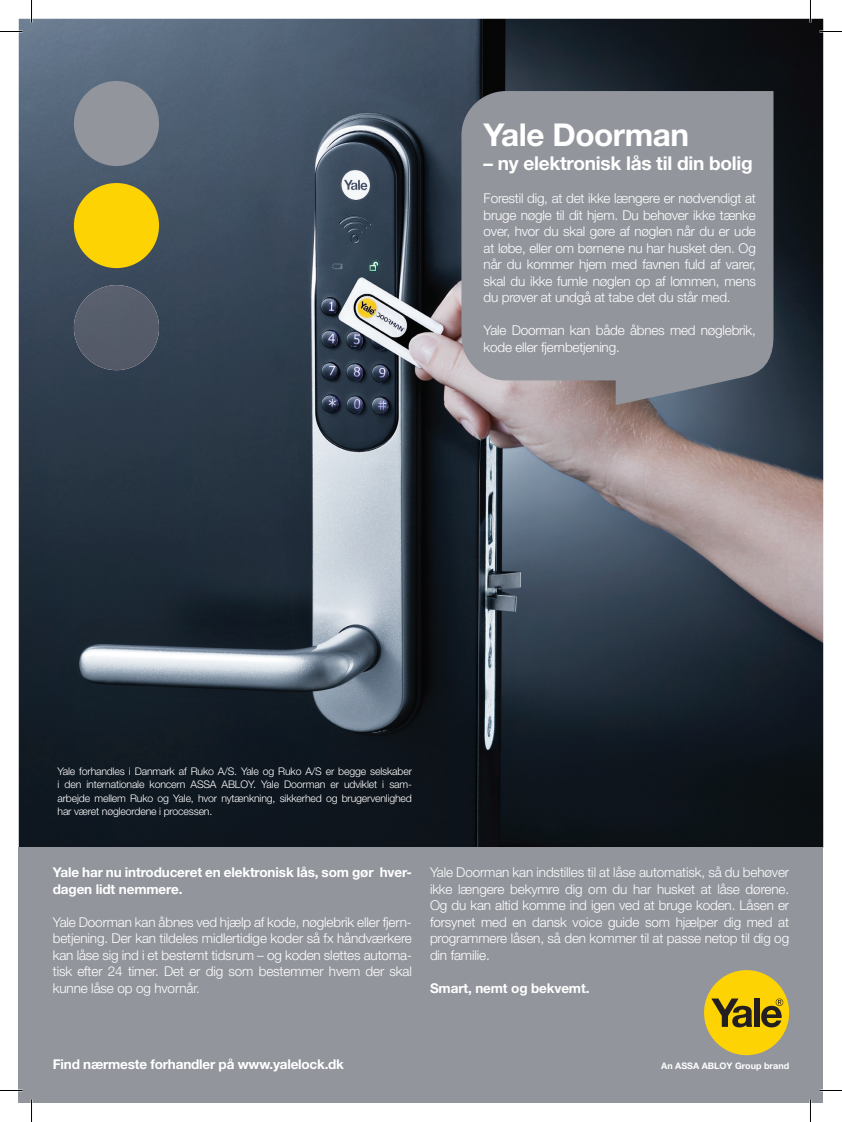
<style>
.page{position:relative;width:842px;height:1122px;background:#fff}
.page>*{position:absolute;margin:0;border:0;box-sizing:border-box;transform-origin:0 0}
.t1{font:700 31.5px "Helvetica Neue LT Std";letter-spacing:-.015em;color:#fff}
.t2{font:700 19.05px "Helvetica Neue LT Std";letter-spacing:-.015em;color:#fff}
.t3{font:300 13.5px/16.5px "Helvetica Neue LT Std";letter-spacing:-.015em;color:#fff;text-align:justify}
.t4{font:700 13.5px/16.5px "Helvetica Neue LT Std";letter-spacing:-.01em;color:#fff}
.t5{font:300 10.5px/13.5px "Helvetica Neue LT Std";letter-spacing:-.015em;color:#fff;text-align:justify}
.t6{font:700 9px "Helvetica Neue LT Std";color:#fff}
</style>
<div class="page">
<img style="left:19px;top:19px;width:803px;height:828px">
<div style="left:19px;top:847px;width:803px;height:256px;background:#92959c"></div>
<div style="left:703px;top:970px;width:85px;height:85px;background:#fed304;border-radius:50%"></div>
<svg style="left:711px;top:998px;width:41px;height:29px"></svg>
<div style="left:753px;top:998px;width:6px;height:29px;background:#231f20"></div>
<svg style="left:761px;top:998px;width:21px;height:29px"></svg>
<div style="left:74px;top:285px;width:85px;height:85px;background:#565c6a;border-radius:43px"></div>
<div style="left:74px;top:81px;width:85px;height:85px;background:#92959c;border-radius:50%"></div>
<div style="left:74px;top:183px;width:85px;height:85px;background:#fed304;border-radius:50%"></div>
<svg style="left:461px;top:91px;width:312px;height:314px;background:#8f9299"></svg>
<hr style="left:0;top:1089px;width:22px;height:2px;background:#fff">
<hr style="left:819px;top:1089px;width:22px;height:2px;background:#fff">
<hr style="left:809px;top:0;width:2px;height:23px;background:#fff">
<hr style="left:809px;top:1099px;width:2px;height:23px;background:#fff">
<svg style="left:0;top:31px;width:22px;height:1px"></svg>
<svg style="left:819px;top:31px;width:22px;height:1px"></svg>
<svg style="left:0;top:1090px;width:22px;height:1px"></svg>
<svg style="left:819px;top:1090px;width:22px;height:1px"></svg>
<svg style="left:31px;top:0;width:1px;height:23px"></svg>
<svg style="left:31px;top:1099px;width:1px;height:23px"></svg>
<h1 class="t1" style="left:483px;top:115px;width:207px">Yale Doorman</h1>
<h2 class="t2" style="left:483px;top:152px;width:270px">– ny elektronisk lås til din bolig</h2>
<p class="t3" style="left:483px;top:190px;width:273px">Forestil dig, at det ikke længere er nødvendigt at bruge nøgle til dit hjem. Du behøver ikke tænke over, hvor du skal gøre af nøglen når du er ude at løbe, eller om børnene nu har husket den. Og når du kommer hjem med favnen fuld af varer, skal du ikke fumle nøglen op af lommen, mens du prøver at undgå at tabe det du står med.</p>
<p class="t3" style="left:483px;top:322px;width:273px">Yale Doorman kan både åbnes med nøglebrik, kode eller fjernbetjening.</p>
<p class="t5" style="left:57px;top:764px;width:356px">Yale forhandles i Danmark af Ruko A/S. Yale og Ruko A/S er begge selskaber i den internationale koncern ASSA ABLOY. Yale Doorman er udviklet i sam&shy;arbejde mellem Ruko og Yale, hvor nytænkning, sikkerhed og brugervenlighed har været nøgleordene i processen.</p>
<p class="t4" style="left:53px;top:864px;width:360px">Yale har nu introduceret en elektronisk lås, som gør hver&shy;dagen lidt nemmere.</p>
<p class="t3" style="left:53px;top:913px;width:360px">Yale Doorman kan åbnes ved hjælp af kode, nøglebrik eller fjern&shy;betjening. Der kan tildeles midlertidige koder så fx håndværkere kan låse sig ind i et bestemt tidsrum – og koden slettes automa&shy;tisk efter 24 timer. Det er dig som bestemmer hvem der skal kunne låse op og hvornår.</p>
<p class="t3" style="left:430px;top:864px;width:360px">Yale Doorman kan indstilles til at låse automatisk, så du behøver ikke længere bekymre dig om du har husket at låse dørene.<br>Og du kan altid komme ind igen ved at bruge koden. Låsen er forsynet med en dansk voice guide som hjælper dig med at programmere låsen, så den kommer til at passe netop til dig og din familie.</p>
<p class="t4" style="left:430px;top:979px;width:161px">Smart, nemt og bekvemt.</p>
<p class="t4" style="left:53px;top:1056px;width:292px">Find nærmeste forhandler på www.yalelock.dk</p>
<p class="t6" style="left:660px;top:1060px;width:129px">An ASSA ABLOY Group brand</p>
</div>
